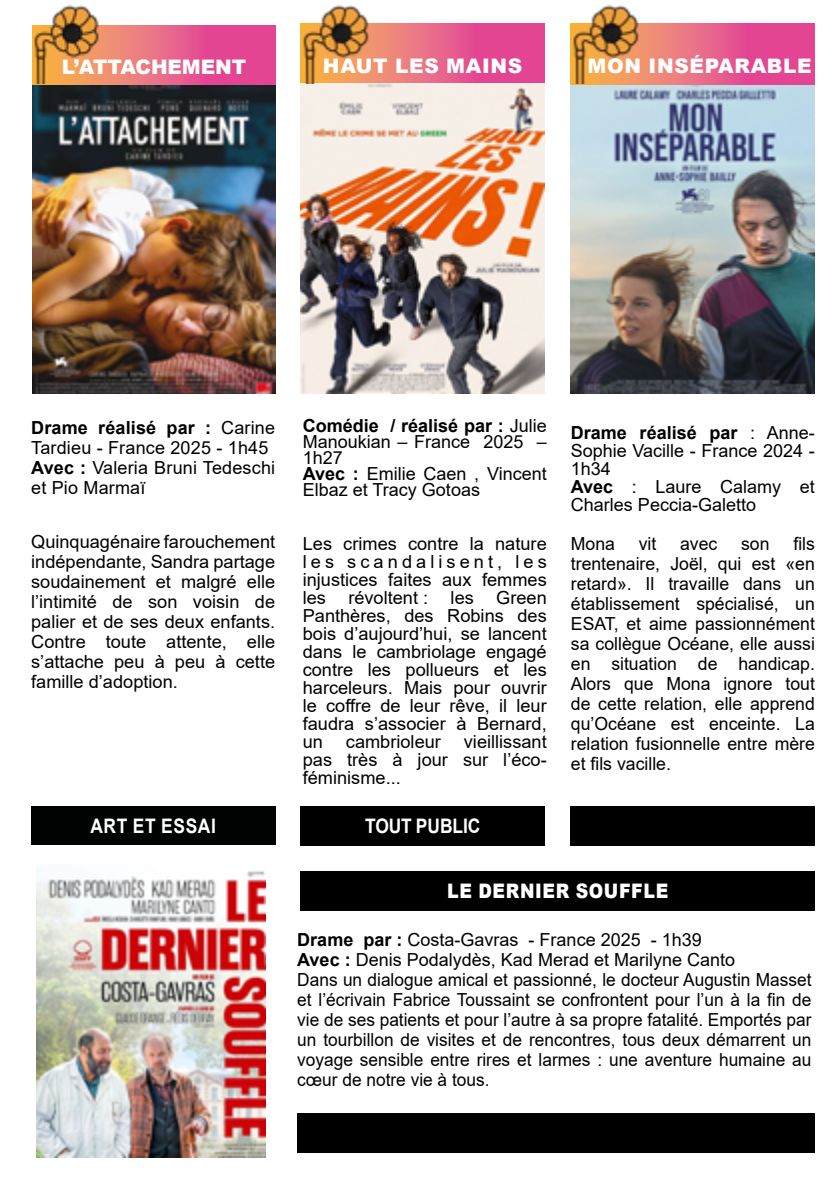
<style>
.page{position:relative;width:840px;height:1191px;background:#fff}
.page>*{position:absolute;margin:0;border:0;box-sizing:border-box;transform-origin:0 0}
.t1{font:900 20px "Arial";letter-spacing:.035em;color:#fff}
.t2{font:900 20px "Arial";letter-spacing:.035em;color:#fff;scale:.87 1}
.t3{font:900 20px "Arial";letter-spacing:-.005em;color:#fff}
.t4{font:700 20px "Arial";letter-spacing:-.005em;color:#fff;scale:.87 1}
.t5{font:700 20px "Arial";letter-spacing:.035em;color:#fff;scale:.87 1}
.t6{font:18px/20px "Arial";color:#000}
.s1{font-weight:700}
</style>
<div class="page">
<img style="left:570px;top:84px;width:244px;height:310px">
<svg style="left:667px;top:24px;width:147px;height:60px;background:#e5588d"></svg>
<div style="left:300px;top:806px;width:244px;height:40px;background:#000"></div>
<svg style="left:397px;top:24px;width:147px;height:60px;background:#e65a8f"></svg>
<img style="left:300px;top:84px;width:244px;height:310px">
<img style="left:33px;top:84px;width:242px;height:310px">
<div style="left:31px;top:806px;width:244px;height:39px;background:#010202"></div>
<svg style="left:128px;top:25px;width:147px;height:59px;background:#e5588d"></svg>
<div style="left:570px;top:806px;width:244px;height:40px;background:#000"></div>
<img style="left:37px;top:871px;width:228px;height:286px">
<div style="left:297px;top:1113px;width:517px;height:40px;background:#000"></div>
<div style="left:300px;top:871px;width:514px;height:39px;background:#000"></div>
<img style="left:32px;top:5px;width:96px;height:79px">
<img style="left:300px;top:5px;width:97px;height:79px">
<img style="left:570px;top:5px;width:97px;height:79px">
<p class="t3" style="left:62px;top:52px;width:185px">L’ATTACHEMENT</p>
<p class="t1" style="left:323px;top:51px;width:201px">HAUT LES MAINS</p>
<p class="t1" style="left:587px;top:51px;width:226px">MON INSÉPARABLE</p>
<p class="t6" style="left:31px;top:417px;width:245px"><span class="s1">Drame réalisé par :</span> Carine<br>Tardieu - France 2025 - 1h45<br><span class="s1">Avec :</span> Valeria Bruni Tedeschi et Pio Marmaï</p>
<p class="t6" style="left:31px;top:531px;width:245px;text-align:justify">Quinquagénaire farouchement indépendante, Sandra partage soudainement et malgré elle l’intimité de son voisin de palier et de ses deux enfants.<br>Contre toute attente, elle s’attache peu à peu à cette famille d’adoption.</p>
<p class="t5" style="left:90px;top:812px;width:146px">ART ET ESSAI</p>
<p class="t6" style="left:302px;top:417px;width:245px;line-height:16px"><span class="s1">Comédie / réalisé par :</span> Julie<br>Manoukian – France 2025 –<br>1h27<br><span class="s1">Avec :</span> Emilie Caen , Vincent<br>Elbaz et Tracy Gotoas</p>
<p class="t6" style="left:302px;top:534px;width:245px;line-height:18px;text-align:justify">Les crimes contre la nature les scandalisent, les injustices faites aux femmes les révoltent : les Green Panthères, des Robins des bois d’aujourd’hui, se lancent dans le cambriolage engagé contre les pollueurs et les harceleurs. Mais pour ouvrir le coffre de leur rêve, il leur faudra s’associer à Bernard, un</p>
<p class="t6" style="left:302px;top:732px;width:245px;line-height:18px;text-align:justify;text-indent:161px">vieillissant pas très à jour sur l’éco&shy;féminisme...</p>
<p class="t6" style="left:346px;top:731px;width:96px">cambrioleur</p>
<p class="t4" style="left:365px;top:812px;width:134px">TOUT PUBLIC</p>
<p class="t6" style="left:570px;top:424px;width:245px;line-height:18px"><span class="s1">Drame réalisé par</span> : Anne-<br>Sophie Vacille - France 2024 -<br>1h34<br><span class="s1">Avec</span> : Laure Calamy et<br>Charles Peccia-Galetto</p>
<p class="t6" style="left:570px;top:533px;width:46px">Mona</p>
<p class="t6" style="left:638px;top:533px;width:19px">vit</p>
<p class="t6" style="left:679px;top:533px;width:39px">avec</p>
<p class="t6" style="left:740px;top:533px;width:30px">son</p>
<p class="t6" style="left:570px;top:533px;width:245px;text-align:justify;text-indent:222px">fils trentenaire, Joël, qui est «en retard». Il travaille dans un établissement spécialisé, un ESAT, et aime passionnément sa collègue Océane, elle aussi en situation de handicap.<br>Alors que Mona ignore tout de cette relation, elle apprend qu’Océane est enceinte. La relation fusionnelle entre mère et fils vacille.</p>
<p class="t2" style="left:447px;top:876px;width:255px">LE DERNIER SOUFFLE</p>
<p class="t6" style="left:297px;top:930px;width:515px"><span class="s1">Drame par :</span> Costa-Gavras - France 2025 - 1h39<br><span class="s1">Avec :</span> Denis Podalydès, Kad Merad et Marilyne Canto<br>Dans un dialogue amical et passionné, le docteur Augustin Masset et l’écrivain Fabrice Toussaint se confrontent pour l’un à la fin de vie de ses patients et pour l’autre à sa propre fatalité. Emportés par un tourbillon de visites et de rencontres, tous deux démarrent un voyage sensible entre rires et larmes : une aventure humaine au cœur de notre vie à tous.</p>
</div>
